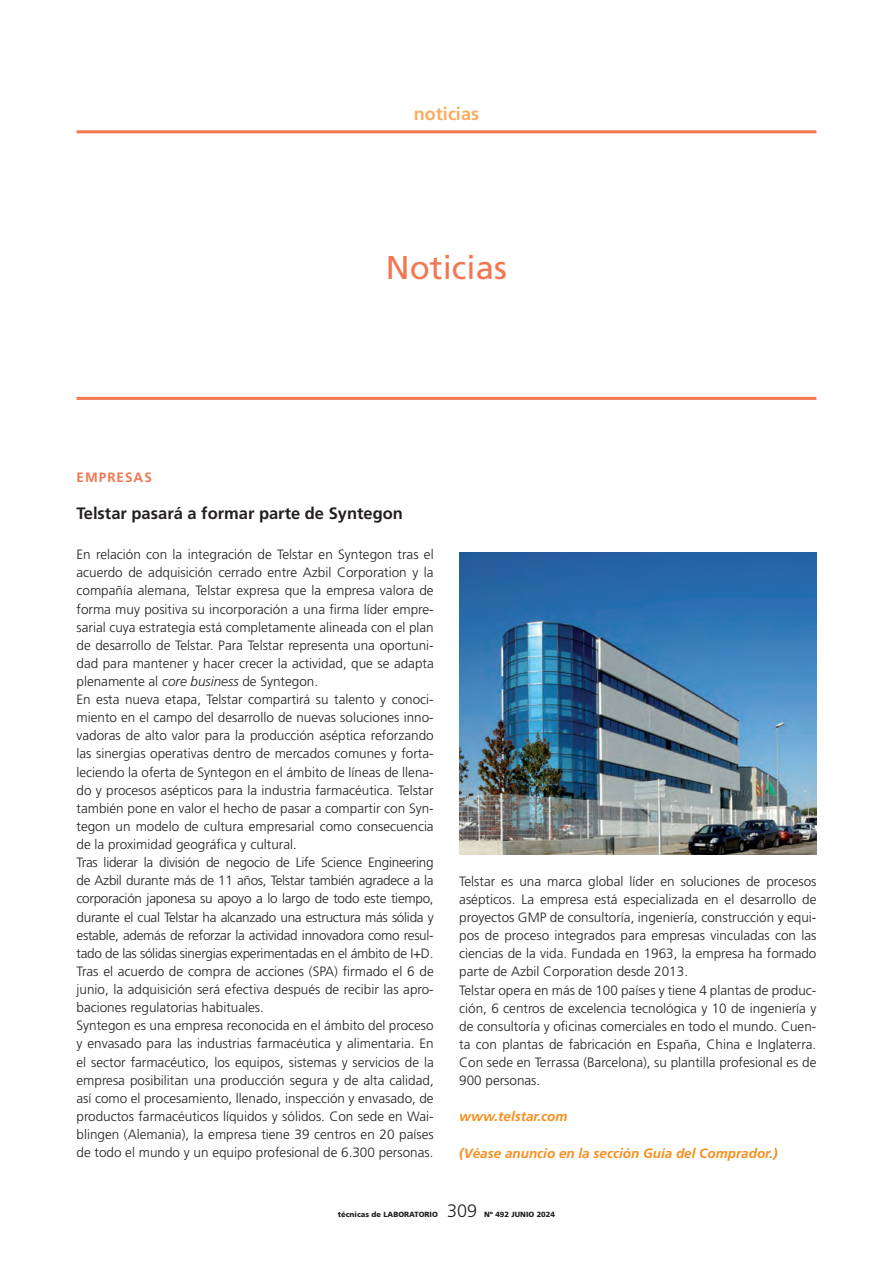
<style>
.page{position:relative;width:893px;height:1263px;background:#fff}
.page>*{position:absolute;margin:0;border:0;box-sizing:border-box;transform-origin:0 0}
.Titolar_NOT{font:33px "Frutiger";color:#f37653}
.t1{font:700 18px "Frutiger";color:#faac5e}
.t2{font:300 18px "Frutiger";color:#231f20}
.Titolet_NOT{font:700 16.5px "Frutiger";color:#231f20}
.Texto_base_TL{font:300 13.5px/18.1px "Frutiger";color:#231f20;text-align:justify}
.www_NOT{font:italic 700 13.5px "Frutiger";color:#f68e1e}
.Empresa_NOT{font:700 13.5px "Frutiger";letter-spacing:.075em;color:#f37653}
.t3{font:900 7.5px "Frutiger";color:#231f20}
.s1{font-style:italic}
</style>
<div class="page">
<hr style="left:77px;top:130px;width:739px;height:3px;background:#f37653">
<hr style="left:77px;top:397px;width:739px;height:3px;background:#f37653">
<img style="left:459px;top:552px;width:357px;height:302px">
<h2 class="t1" style="left:414px;top:103px;width:66px">noticias</h2>
<p class="Titolar_NOT" style="left:386px;top:248px;width:123px">Noticias</p>
<p class="Empresa_NOT" style="left:77px;top:470px;width:77px">EMPRESAS</p>
<p class="Titolet_NOT" style="left:77px;top:503px;width:328px">Telstar pasará a formar parte de Syntegon</p>
<p class="Texto_base_TL" style="left:77px;top:545px;width:359px">En relación con la integración de Telstar en Syntegon tras el acuerdo de adquisición cerrado entre Azbil Corporation y la compañía alemana, Telstar expresa que la empresa valora de forma muy positiva su incorporación a una firma líder empre&shy;sarial cuya estrategia está completamente alineada con el plan de desarrollo de Telstar. Para Telstar representa una oportuni&shy;dad para mantener y hacer crecer la actividad, que se adapta plenamente al <span class="s1">core business</span> de Syntegon.</p>
<p class="Texto_base_TL" style="left:77px;top:690px;width:359px">En esta nueva etapa, Telstar compartirá su talento y conoci&shy;miento en el campo del desarrollo de nuevas soluciones inno&shy;vadoras de alto valor para la producción aséptica reforzando las sinergias operativas dentro de mercados comunes y forta&shy;leciendo la oferta de Syntegon en el ámbito de líneas de llena&shy;do y procesos asépticos para la industria farmacéutica. Telstar también pone en valor el hecho de pasar a compartir con Syn&shy;tegon un modelo de cultura empresarial como consecuencia de la proximidad geográfica y cultural.</p>
<p class="Texto_base_TL" style="left:77px;top:853px;width:359px">Tras liderar la división de negocio de Life Science Engineering de Azbil durante más de 11 años, Telstar también agradece a la corporación japonesa su apoyo a lo largo de todo este tiempo, durante el cual Telstar ha alcanzado una estructura más sólida y estable, además de reforzar la actividad innovadora como resul&shy;tado de las sólidas sinergias experimentadas en el ámbito de I+D.</p>
<p class="Texto_base_TL" style="left:77px;top:962px;width:359px">Tras el acuerdo de compra de acciones (SPA) firmado el 6 de junio, la adquisición será efectiva después de recibir las apro&shy;baciones regulatorias habituales.</p>
<p class="Texto_base_TL" style="left:77px;top:1016px;width:359px">Syntegon es una empresa reconocida en el ámbito del proceso y envasado para las industrias farmacéutica y alimentaria. En el sector farmacéutico, los equipos, sistemas y servicios de la empresa posibilitan una producción segura y de alta calidad, así como el procesamiento, llenado, inspección y envasado, de productos farmacéuticos líquidos y sólidos. Con sede en Wai&shy;blingen (Alemania), la empresa tiene 39 centros en 20 países de todo el mundo y un equipo profesional de 6.300 personas.</p>
<p class="Texto_base_TL" style="left:459px;top:872px;width:359px">Telstar es una marca global líder en soluciones de procesos asépticos. La empresa está especializada en el desarrollo de proyectos GMP de consultoría, ingeniería, construcción y equi&shy;pos de proceso integrados para empresas vinculadas con las ciencias de la vida. Fundada en 1963, la empresa ha formado parte de Azbil Corporation desde 2013.</p>
<p class="Texto_base_TL" style="left:459px;top:981px;width:359px">Telstar opera en más de 100 países y tiene 4 plantas de produc&shy;ción, 6 centros de excelencia tecnológica y 10 de ingeniería y de consultoría y oficinas comerciales en todo el mundo. Cuen&shy;ta con plantas de fabricación en España, China e Inglaterra.<br>Con sede en Terrassa (Barcelona), su plantilla profesional es de 900 personas.</p>
<p class="www_NOT" style="left:459px;top:1109px;width:110px">www.telstar.com</p>
<p class="www_NOT" style="left:459px;top:1145px;width:320px">(Véase anuncio en la sección Guía del Comprador.)</p>
<p class="t3" style="left:338px;top:1210px;width:101px">técnicas de LABORATORIO</p>
<h2 class="t2" style="left:447px;top:1200px;width:32px">309</h2>
<p class="t3" style="left:484px;top:1210px;width:73px">Nº 492 JUNIO 2024</p>
</div>
